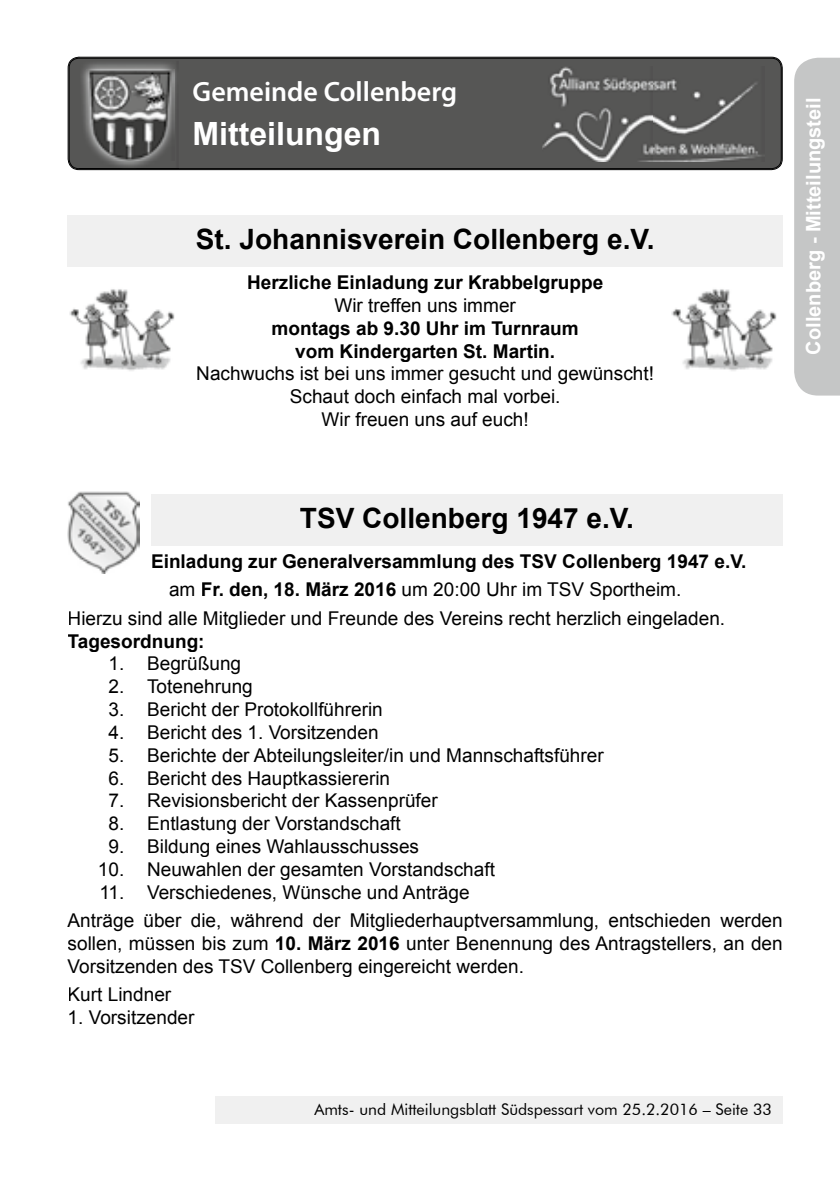
<style>
.page{position:relative;width:840px;height:1191px;background:#fff}
.page>*{position:absolute;margin:0;border:0;box-sizing:border-box;transform-origin:0 0}
.t1{font:700 32px "Arial";color:#fff}
.t2{font:700 28px "Arial";color:#000}
.t3{font:600 28px "Myriad Pro";color:#fff}
.t4{font:700 20px "Arial";color:#fff}
.t5{font:19px/22.8px "Arial";color:#000}
.t6{font:700 19px/22.8px "Arial";color:#000;text-align:center}
.t7{font:16px "Futura BT";color:#000}
.s1{font-weight:700}
</style>
<div class="page">
<div style="left:215px;top:1097px;width:567px;height:27px;background:#f0f0f0"></div>
<div style="left:68px;top:220px;width:714px;height:46px;background:#f0f0f0"></div>
<div style="left:68px;top:215px;width:714px;height:46px;background:#f0f0f0"></div>
<div style="left:151px;top:499px;width:631px;height:46px;background:#f0f0f0"></div>
<div style="left:151px;top:494px;width:631px;height:46px;background:#f0f0f0"></div>
<svg style="left:68px;top:57px;width:714px;height:113px;background:#272727"></svg>
<div style="left:69px;top:58px;width:712px;height:111px;background:#565655"></div>
<img style="left:80px;top:61px;width:99px;height:108px">
<img style="left:87px;top:70px;width:87px;height:90px">
<img style="left:541px;top:66px;width:223px;height:95px">
<img style="left:68px;top:491px;width:72px;height:82px">
<img style="left:69px;top:289px;width:106px;height:82px">
<img style="left:671px;top:289px;width:106px;height:82px">
<svg style="left:794px;top:58px;width:45px;height:337px;background:#c6c7c7"></svg>
<h2 class="t3" style="left:192px;top:74px;width:266px">Gemeinde Collenberg</h2>
<h1 class="t1" style="left:192px;top:113px;width:190px">Mitteilungen</h1>
<h2 class="t2" style="left:196px;top:221px;width:459px">St. Johannisverein Collenberg e.V.</h2>
<p class="t6" style="left:247px;top:272px;width:357px">Herzliche Einladung zur Krabbelgruppe</p>
<p class="t5" style="left:334px;top:294px;width:183px">Wir treffen uns immer</p>
<p class="t6" style="left:271px;top:317px;width:308px">montags ab 9.30 Uhr im Turnraum vom Kindergarten St. Martin.</p>
<p class="t5" style="left:196px;top:362px;width:459px;text-align:center">Nachwuchs ist bei uns immer gesucht und gewünscht!<br>Schaut doch einfach mal vorbei.<br>Wir freuen uns auf euch!</p>
<p class="t4" style="left:799px;top:354px;width:258px;rotate:-90deg">Collenberg - Mitteilungsteil</p>
<h2 class="t2" style="left:300px;top:499px;width:335px">TSV Collenberg 1947 e.V.</h2>
<p class="t6" style="left:151px;top:550px;width:596px">Einladung zur Generalversammlung des TSV Collenberg 1947 e.V.</p>
<p class="t5" style="left:169px;top:578px;width:513px">am <span class="s1">Fr. den, 18. März 2016</span> um 20:00 Uhr im TSV Sportheim.</p>
<p class="t5" style="left:68px;top:607px;width:658px">Hierzu sind alle Mitglieder und Freunde des Vereins recht herzlich eingeladen.</p>
<p class="t6" style="left:68px;top:630px;width:138px">Tagesordnung:</p>
<p class="t5" style="left:108px;top:652px;width:134px">1. Begrüßung</p>
<p class="t5" style="left:108px;top:675px;width:146px">2. Totenehrung</p>
<p class="t5" style="left:108px;top:698px;width:275px">3. Bericht der Protokollführerin</p>
<p class="t5" style="left:108px;top:721px;width:271px">4. Bericht des 1. Vorsitzenden</p>
<p class="t5" style="left:108px;top:744px;width:496px">5. Berichte der Abteilungsleiter/in und Mannschaftsführer</p>
<p class="t5" style="left:108px;top:766px;width:283px">6. Bericht des Hauptkassiererin</p>
<p class="t5" style="left:108px;top:789px;width:330px">7. Revisionsbericht der Kassenprüfer</p>
<p class="t5" style="left:108px;top:812px;width:294px">8. Entlastung der Vorstandschaft</p>
<p class="t5" style="left:108px;top:835px;width:312px">9. Bildung eines Wahlausschusses</p>
<p class="t5" style="left:98px;top:858px;width:398px">10. Neuwahlen der gesamten Vorstandschaft</p>
<p class="t5" style="left:68px;top:878px;width:716px;line-height:28.4px;text-indent:32px">11. Verschiedenes, Wünsche und Anträge<br>Anträge über die, während der Mitgliederhauptversammlung, entschieden werden</p>
<p class="t5" style="left:68px;top:932px;width:716px">sollen, müssen bis zum <span class="s1">10. März 2016</span> unter Benennung des Antragstellers, an den<br>Vorsitzenden des TSV Collenberg eingereicht werden.</p>
<p class="t5" style="left:68px;top:983px;width:105px">Kurt Lindner</p>
<p class="t5" style="left:68px;top:1006px;width:128px">1. Vorsitzender</p>
<p class="t7" style="left:314px;top:1099px;width:459px">Amts- und Mitteilungsblatt Südspessart vom 25.2.2016 – Seite 33</p>
</div>
